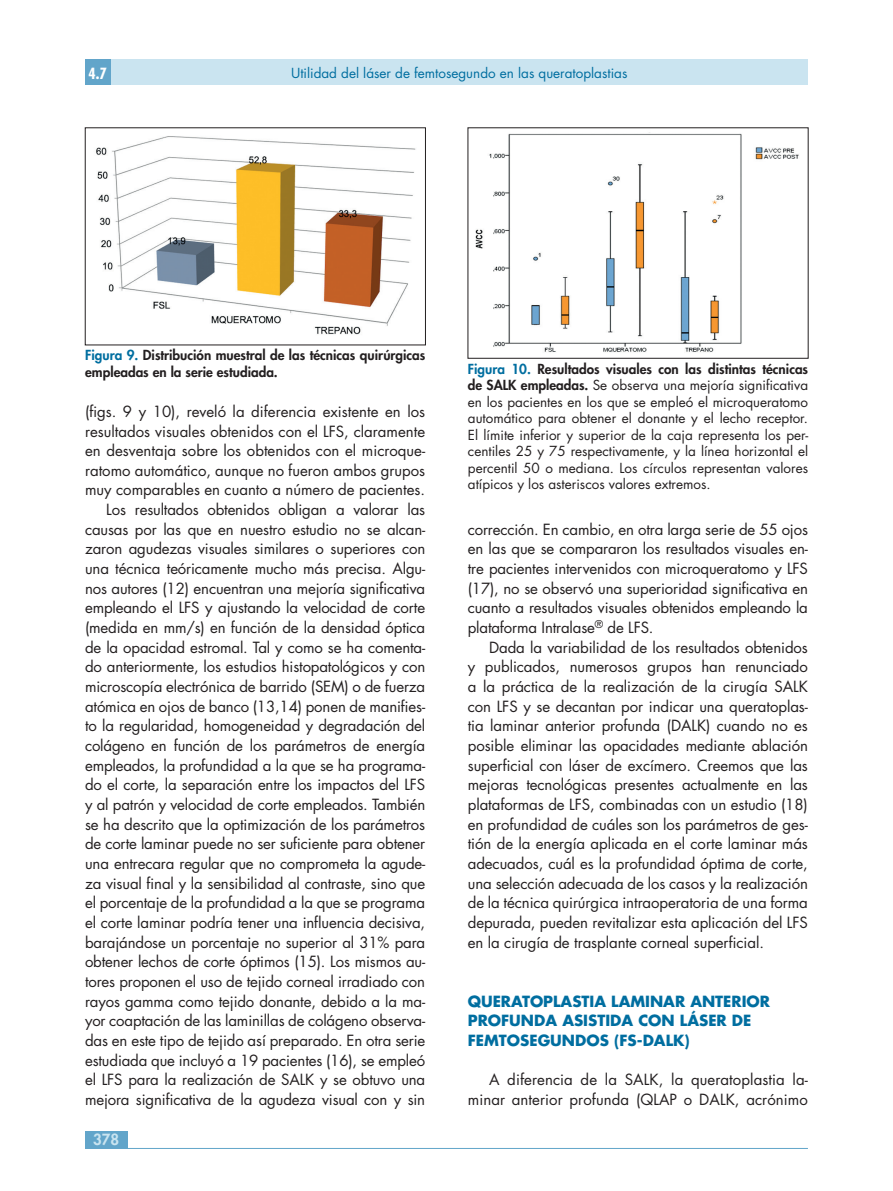
<style>
.page{position:relative;width:893px;height:1191px;background:#fff}
.page>*{position:absolute;margin:0;border:0;box-sizing:border-box;transform-origin:0 0}
.t1{font:15px/19.6px "Futura Std";letter-spacing:-.01em;color:#231f20;text-align:right}
.t2{font:700 15px/19.6px "Futura Std";color:#006ea0}
.t3{font:800 15px "Futura Std";color:#cae4f0}
.t4{font:700 condensed 15px "Futura Std";color:#fff}
.t5{font:13.5px/16.5px "Futura Std";color:#231f20;text-align:justify}
.t6{font:800 13.5px/16.5px "Futura Std";color:#231f20}
.t7{font:13.5px "Futura Std";color:#006ea0}
.s1{color:#006ea0}
.s2{font-weight:800;color:#006ea0}
.s3{font-weight:800}
</style>
<div class="page">
<div style="left:85px;top:1131px;width:43px;height:17px;background:#62a5ca"></div>
<div style="left:85px;top:60px;width:723px;height:25px;background:#cae4f0"></div>
<div style="left:85px;top:60px;width:26px;height:25px;background:#62a5ca"></div>
<hr style="left:85px;top:1148px;width:723px;height:1px;background:#62a5ca">
<img style="left:96px;top:136px;width:320px;height:199px">
<div style="left:85px;top:128px;width:341px;height:217px;border:1px solid #231f20"></div>
<img style="left:475px;top:132px;width:324px;height:220px">
<p class="t4" style="left:89px;top:64px;width:20px">4.7</p>
<p class="t7" style="left:291px;top:64px;width:338px">Utilidad del láser de femtosegundo en las queratoplastias</p>
<p class="t6" style="left:85px;top:347px;width:342px"><span class="s1">Figura 9.</span> Distribución muestral de las técnicas quirúrgicas empleadas en la serie estudiada.</p>
<p class="t1" style="left:85px;top:402px;width:342px">(figs. 9 y 10), reveló la diferencia existente en los resultados visuales obtenidos con el LFS, claramente en desventaja sobre los obtenidos con el microque&shy;ratomo automático, aunque no fueron ambos grupos muy comparables en cuanto a número de pacientes.<br>Los resultados obtenidos obligan a valorar las causas por las que en nuestro estudio no se alcan&shy;zaron agudezas visuales similares o superiores con una técnica teóricamente mucho más precisa. Algu&shy;nos autores (12) encuentran una mejoría significativa empleando el LFS y ajustando la velocidad de corte (medida en mm/s) en función de la densidad óptica de la opacidad estromal. Tal y como se ha comenta&shy;do anteriormente, los estudios histopatológicos y con microscopía electrónica de barrido (SEM) o de fuerza atómica en ojos de banco (13,14) ponen de manifies&shy;to la regularidad, homogeneidad y degradación del colágeno en función de los parámetros de energía empleados, la profundidad a la que se ha programa&shy;do el corte, la separación entre los impactos del LFS y al patrón y velocidad de corte empleados. También se ha descrito que la optimización de los parámetros de corte laminar puede no ser suficiente para obtener una entrecara regular que no comprometa la agude&shy;za visual final y la sensibilidad al contraste, sino que el porcentaje de la profundidad a la que se programa el corte laminar podría tener una influencia decisiva, barajándose un porcentaje no superior al 31% para obtener lechos de corte óptimos (15). Los mismos au&shy;tores proponen el uso de tejido corneal irradiado con rayos gamma como tejido donante, debido a la ma&shy;yor coaptación de las laminillas de colágeno observa&shy;das en este tipo de tejido así preparado. En otra serie estudiada que incluyó a 19 pacientes (16), se empleó el LFS para la realización de SALK y se obtuvo una mejora significativa de la agudeza visual con y sin</p>
<p class="t3" style="left:93px;top:1129px;width:28px">378</p>
<p class="t5" style="left:468px;top:360px;width:342px"><span class="s2">Figura 10.</span> <span class="s3">Resultados visuales con las distintas técnicas de SALK empleadas.</span> Se observa una mejoría significativa en los pacientes en los que se empleó el microqueratomo automático para obtener el donante y el lecho receptor.<br>El límite inferior y superior de la caja representa los per&shy;centiles 25 y 75 respectivamente, y la línea horizontal el percentil 50 o mediana. Los círculos representan valores atípicos y los asteriscos valores extremos.</p>
<p class="t1" style="left:468px;top:519px;width:342px;text-align:justify">corrección. En cambio, en otra larga serie de 55 ojos en las que se compararon los resultados visuales en&shy;tre pacientes intervenidos con microqueratomo y LFS (17), no se observó una superioridad significativa en cuanto a resultados visuales obtenidos empleando la plataforma Intralase<sup>®</sup> de LFS.</p>
<p class="t1" style="left:468px;top:637px;width:342px;text-align:justify;text-indent:21px">Dada la variabilidad de los resultados obtenidos y publicados, numerosos grupos han renunciado a la práctica de la realización de la cirugía SALK con LFS y se decantan por indicar una queratoplas&shy;tia laminar anterior profunda (DALK) cuando no es posible eliminar las opacidades mediante ablación superficial con láser de excímero. Creemos que las mejoras tecnológicas presentes actualmente en las plataformas de LFS, combinadas con un estudio (18) en profundidad de cuáles son los parámetros de ges&shy;tión de la energía aplicada en el corte laminar más adecuados, cuál es la profundidad óptima de corte, una selección adecuada de los casos y la realización de la técnica quirúrgica intraoperatoria de una forma depurada, pueden revitalizar esta aplicación del LFS en la cirugía de trasplante corneal superficial.</p>
<p class="t2" style="left:468px;top:991px;width:304px">QUERATOPLASTIA LAMINAR ANTERIOR<br>PROFUNDA ASISTIDA CON LÁSER DE<br>FEMTOSEGUNDOS (FS-DALK)</p>
<p class="t1" style="left:468px;top:1070px;width:342px">A diferencia de la SALK, la queratoplastia la&shy;minar anterior profunda (QLAP o DALK, acrónimo</p>
</div>
